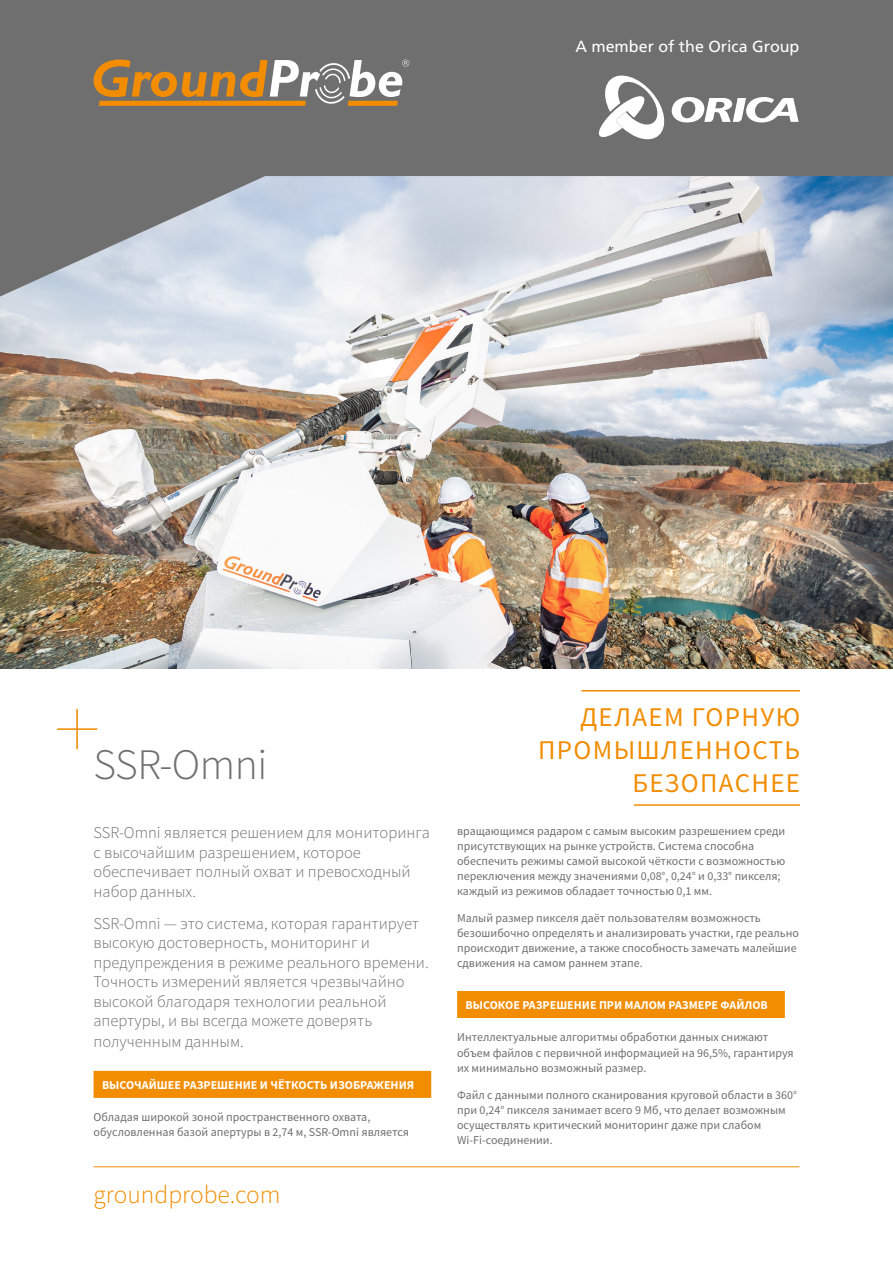
<style>
.page{position:relative;width:893px;height:1263px;background:#fff}
.page>*{position:absolute;margin:0;border:0;box-sizing:border-box;transform-origin:0 0}
.t1{font:300 43.5px "Source Sans Pro";letter-spacing:-.01em;color:#706f6f}
.t2{font:27px/33px "Source Sans Pro";letter-spacing:.05em;color:#f28c00;text-align:right}
.t3{font:300 25.5px "Source Sans Pro";color:#f28c00}
.t4{font:300 16.5px/19.5px "Source Sans Pro";color:#706f6f}
.t5{font:16.05px "Frutiger LT Std";color:#fff}
.t6{font:12px/15px "Source Sans Pro";color:#706f6f}
.t7{font:700 12px "Source Sans Pro";color:#fff}
</style>
<div class="page">
<img style="left:0;top:297px;width:893px;height:371px">
<svg style="left:0;top:0;width:893px;height:297px;background:#939599"></svg>
<svg style="left:94px;top:60px;width:315px;height:46px;background:#a68a64"></svg>
<hr style="left:76px;top:709px;width:2px;height:40px;background:#f28c00">
<hr style="left:57px;top:728px;width:40px;height:2px;background:#f28c00">
<div style="left:94px;top:1071px;width:337px;height:27px;background:#f28c00"></div>
<div style="left:457px;top:991px;width:328px;height:27px;background:#f28c00"></div>
<hr style="left:94px;top:1166px;width:705px;height:1px;background:#f28c00">
<svg style="left:597px;top:74px;width:202px;height:65px"></svg>
<hr style="left:581px;top:690px;width:232px;height:1px;background:#f28c00">
<hr style="left:634px;top:804px;width:166px;height:2px;background:#f28c00">
<div style="left:800px;top:682px;width:19px;height:133px;background:#fff"></div>
<h3 class="t5" style="left:575px;top:37px;width:226px">A member of the Orica Group</h3>
<h1 class="t1" style="left:94px;top:738px;width:175px">SSR-Omni</h1>
<h3 class="t4" style="left:94px;top:823px;width:338px">SSR-Omni является решением для мониторинга с высочайшим разрешением, которое обеспечивает полный охват и превосходный набор данных.</h3>
<p class="t4" style="left:94px;top:914px;width:337px">SSR-Omni — это система, которая гарантирует высокую достоверность, мониторинг и предупреждения в режиме реального времени.<br>Точность измерений является чрезвычайно высокой благодаря технологии реальной апертуры, и вы всегда можете доверять</p>
<h3 class="t4" style="left:94px;top:1032px;width:152px">полученным данным.</h3>
<p class="t7" style="left:102px;top:1077px;width:314px">ВЫСОЧАЙШЕЕ РАЗРЕШЕНИЕ И ЧЁТКОСТЬ ИЗОБРАЖЕНИЯ</p>
<p class="t6" style="left:94px;top:1110px;width:317px">Обладая широкой зоной пространственного охвата, обусловленная базой апертуры в 2,74 м, SSR-Omni является</p>
<h3 class="t3" style="left:94px;top:1179px;width:188px">groundprobe.com</h3>
<h2 class="t2" style="left:538px;top:700px;width:264px">ДЕЛАЕМ ГОРНУЮ<br>ПРОМЫШЛЕННОСТЬ<br>БЕЗОПАСНЕЕ</h2>
<p class="t6" style="left:457px;top:823px;width:330px">вращающимся радаром с самым высоким разрешением среди присутствующих на рынке устройств. Система способна обеспечить режимы самой высокой чёткости с возможностью переключения между значениями 0,08°, 0,24° и 0,33° пикселя; каждый из режимов обладает точностью 0,1 мм.</p>
<p class="t6" style="left:457px;top:911px;width:343px">Малый размер пикселя даёт пользователям возможность безошибочно определять и анализировать участки, где реально происходит движение, а также способность замечать малейшие сдвижения на самом раннем этапе.</p>
<p class="t7" style="left:466px;top:997px;width:304px">ВЫСОКОЕ РАЗРЕШЕНИЕ ПРИ МАЛОМ РАЗМЕРЕ ФАЙЛОВ</p>
<p class="t6" style="left:457px;top:1030px;width:338px">Интеллектуальные алгоритмы обработки данных снижают объем файлов с первичной информацией на 96,5%, гарантируя их минимально возможный размер.</p>
<p class="t6" style="left:457px;top:1088px;width:341px">Файл с данными полного сканирования круговой области в 360° при 0,24° пикселя занимает всего 9 Мб, что делает возможным осуществлять критический мониторинг даже при слабом Wi-Fi-соединении.</p>
</div>
